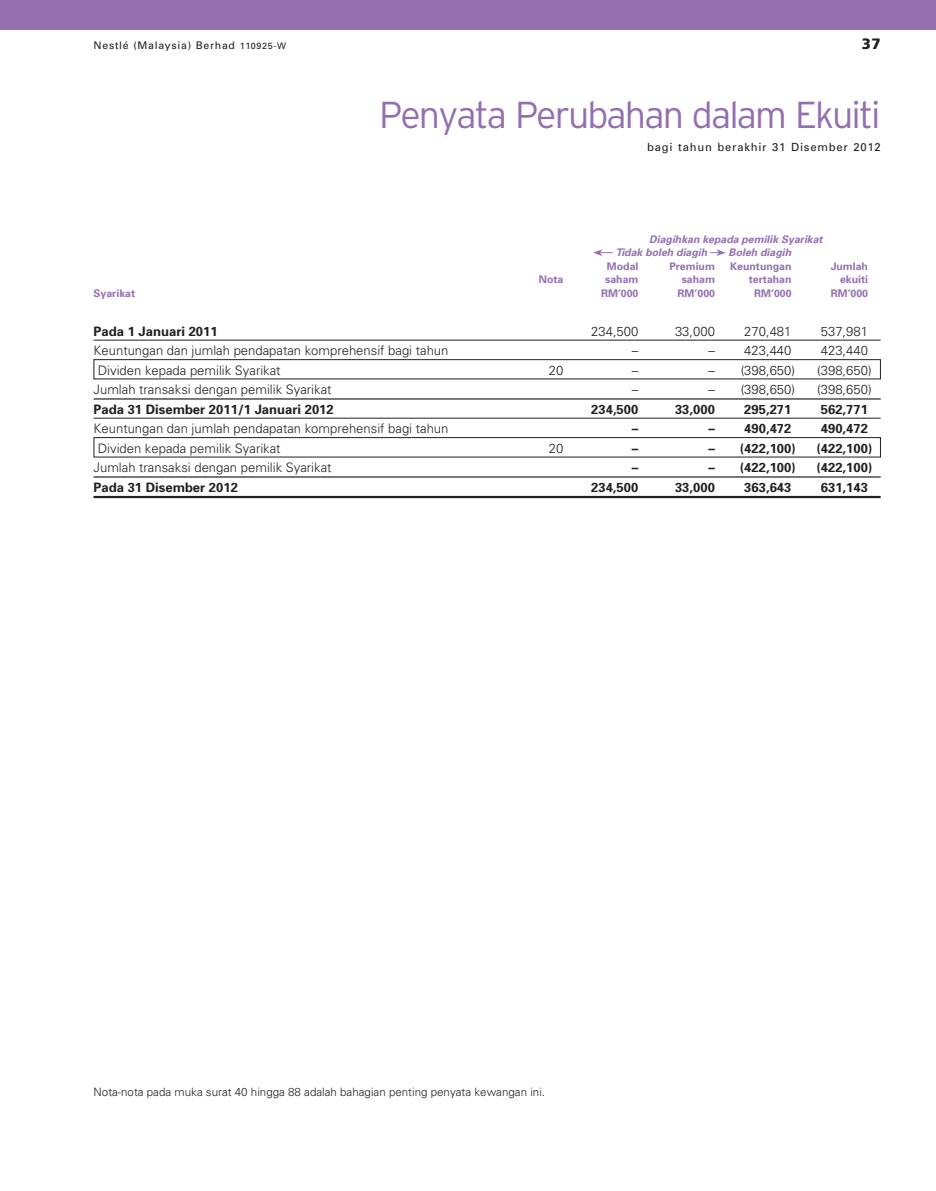
<style>
.page{position:relative;width:936px;height:1191px;background:#fff}
.page>*{position:absolute;margin:0;border:0;box-sizing:border-box;transform-origin:0 0}
.t1{font:300 37.5px "Interstate";letter-spacing:-.05em;color:#936fb0}
.t2{font:900 15px "Frutiger";color:#231f20}
.t3{font:300 13.05px "Univers";color:#231f20}
.t4{font:700 13.05px "Univers";color:#231f20}
.t5{font:300 11.55px "Univers";color:#231f20}
.t6{font:11.25px "Univers";letter-spacing:.07em;color:#231f20}
.t7{font:700 10.5px "Univers";color:#936fb0}
.t8{font:italic 700 10.5px/13.5px "Univers";color:#936fb0}
.t9{font:10.5px "Univers";letter-spacing:.07em;color:#231f20}
.s1{font-size:9px}
</style>
<div class="page">
<div style="left:94px;top:359px;width:786px;height:20px;border:1px solid #231f20"></div>
<div style="left:94px;top:437px;width:786px;height:20px;border:1px solid #231f20"></div>
<hr style="left:94px;top:340px;width:786px;height:1px;background:#231f20">
<hr style="left:94px;top:398px;width:786px;height:1px;background:#231f20">
<hr style="left:94px;top:418px;width:786px;height:1px;background:#231f20">
<hr style="left:94px;top:476px;width:786px;height:1px;background:#231f20">
<hr style="left:94px;top:496px;width:786px;height:2px;background:#231f20">
<svg style="left:593px;top:249px;width:19px;height:7px"></svg>
<svg style="left:710px;top:249px;width:15px;height:7px"></svg>
<div style="left:0;top:0;width:935px;height:30px;background:#936fb0"></div>
<p class="t9" style="left:94px;top:39px;width:194px">Nestlé (Malaysia) Berhad <span class="s1">110925-W</span></p>
<p class="t2" style="left:861px;top:34px;width:20px">37</p>
<p class="t1" style="left:379px;top:93px;width:503px">Penyata Perubahan dalam Ekuiti</p>
<p class="t6" style="left:647px;top:140px;width:235px">bagi tahun berakhir 31 Disember 2012</p>
<p class="t8" style="left:615px;top:232px;width:208px;text-indent:33px">Diagihkan kepada pemilik Syarikat<br>Tidak boleh diagih</p>
<p class="t8" style="left:728px;top:245px;width:64px">Boleh diagih</p>
<p class="t7" style="left:607px;top:259px;width:33px">Modal</p>
<p class="t7" style="left:669px;top:259px;width:47px">Premium</p>
<p class="t7" style="left:730px;top:259px;width:63px">Keuntungan</p>
<p class="t7" style="left:830px;top:259px;width:39px">Jumlah</p>
<p class="t7" style="left:539px;top:272px;width:26px">Nota</p>
<p class="t7" style="left:605px;top:272px;width:35px">saham</p>
<p class="t7" style="left:681px;top:272px;width:35px">saham</p>
<p class="t7" style="left:748px;top:272px;width:44px">tertahan</p>
<p class="t7" style="left:840px;top:272px;width:30px">ekuiti</p>
<p class="t7" style="left:94px;top:286px;width:43px">Syarikat</p>
<p class="t7" style="left:601px;top:286px;width:39px">RM’000</p>
<p class="t7" style="left:677px;top:286px;width:39px">RM’000</p>
<p class="t7" style="left:754px;top:286px;width:39px">RM’000</p>
<p class="t7" style="left:830px;top:286px;width:39px">RM’000</p>
<p class="t4" style="left:94px;top:322px;width:126px">Pada 1 Januari 2011</p>
<p class="t3" style="left:591px;top:323px;width:49px">234,500</p>
<p class="t3" style="left:675px;top:323px;width:41px">33,000</p>
<p class="t3" style="left:744px;top:323px;width:49px">270,481</p>
<p class="t3" style="left:820px;top:323px;width:49px">537,981</p>
<p class="t3" style="left:94px;top:342px;width:356px">Keuntungan dan jumlah pendapatan komprehensif bagi tahun</p>
<p class="t3" style="left:632px;top:342px;width:8px">–</p>
<p class="t3" style="left:708px;top:342px;width:85px">– 423,440</p>
<p class="t3" style="left:820px;top:342px;width:49px">423,440</p>
<p class="t3" style="left:98px;top:362px;width:184px">Dividen kepada pemilik Syarikat</p>
<p class="t3" style="left:549px;top:362px;width:16px">20</p>
<p class="t3" style="left:632px;top:362px;width:8px">–</p>
<p class="t3" style="left:708px;top:362px;width:88px">– (398,650)</p>
<p class="t3" style="left:817px;top:362px;width:56px">(398,650)</p>
<p class="t3" style="left:94px;top:381px;width:239px">Jumlah transaksi dengan pemilik Syarikat</p>
<p class="t3" style="left:632px;top:381px;width:8px">–</p>
<p class="t3" style="left:708px;top:381px;width:88px">– (398,650)</p>
<p class="t3" style="left:817px;top:381px;width:56px">(398,650)</p>
<p class="t4" style="left:94px;top:400px;width:242px">Pada 31 Disember 2011/1 Januari 2012</p>
<p class="t4" style="left:591px;top:400px;width:49px">234,500</p>
<p class="t4" style="left:675px;top:400px;width:41px">33,000</p>
<p class="t4" style="left:744px;top:400px;width:49px">295,271</p>
<p class="t4" style="left:820px;top:400px;width:49px">562,771</p>
<p class="t3" style="left:94px;top:420px;width:356px">Keuntungan dan jumlah pendapatan komprehensif bagi tahun</p>
<p class="t4" style="left:632px;top:420px;width:8px">–</p>
<p class="t4" style="left:708px;top:420px;width:85px">– 490,472</p>
<p class="t4" style="left:820px;top:420px;width:49px">490,472</p>
<p class="t3" style="left:98px;top:440px;width:184px">Dividen kepada pemilik Syarikat</p>
<p class="t3" style="left:549px;top:440px;width:16px">20</p>
<p class="t4" style="left:631px;top:439px;width:8px">–</p>
<p class="t4" style="left:708px;top:439px;width:89px">– (422,100)</p>
<p class="t4" style="left:816px;top:439px;width:57px">(422,100)</p>
<p class="t3" style="left:94px;top:459px;width:239px">Jumlah transaksi dengan pemilik Syarikat</p>
<p class="t4" style="left:631px;top:459px;width:8px">–</p>
<p class="t4" style="left:708px;top:459px;width:89px">– (422,100)</p>
<p class="t4" style="left:816px;top:459px;width:57px">(422,100)</p>
<p class="t4" style="left:94px;top:478px;width:146px">Pada 31 Disember 2012</p>
<p class="t4" style="left:591px;top:478px;width:49px">234,500</p>
<p class="t4" style="left:675px;top:478px;width:41px">33,000</p>
<p class="t4" style="left:744px;top:478px;width:49px">363,643</p>
<p class="t4" style="left:820px;top:478px;width:49px">631,143</p>
<p class="t5" style="left:94px;top:1085px;width:453px">Nota-nota pada muka surat 40 hingga 88 adalah bahagian penting penyata kewangan ini.</p>
</div>
